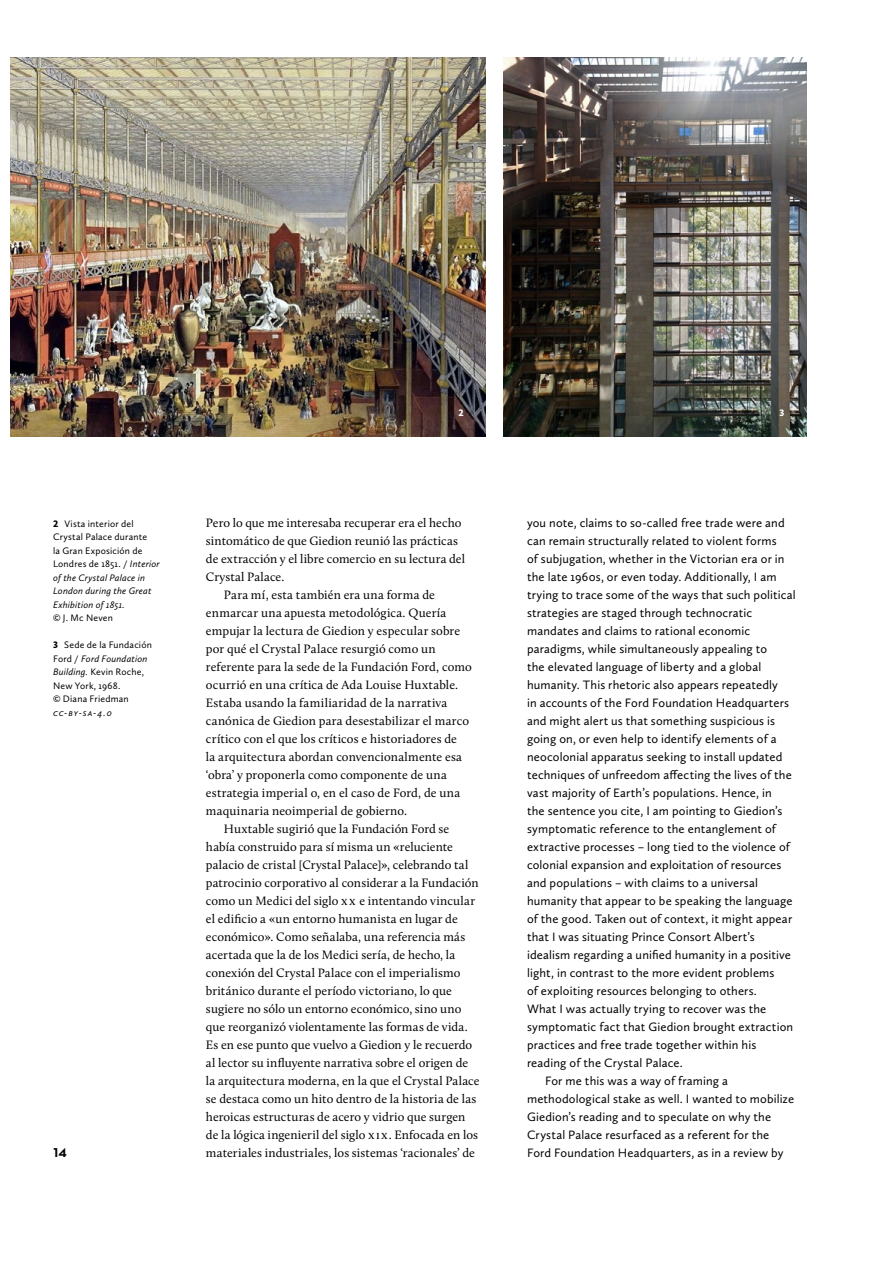
<style>
.page{position:relative;width:893px;height:1263px;background:#fff}
.page>*{position:absolute;margin:0;border:0;box-sizing:border-box;transform-origin:0 0}
.t1{font:700 13.05px "Neutraface 2 Text";color:#000}
.t2{font:12.6px "Calluna Sans";letter-spacing:.015em;color:#000}
.t3{font:12.6px "Calluna";letter-spacing:.01em;color:#000}
.t4{font:12.6px "Calluna";letter-spacing:.03em;color:#000}
.t5{font:9.75px/13.5px "Calluna Sans";letter-spacing:.02em;color:#000}
.t6{font:italic 9.75px "Calluna Sans";color:#000}
.t7{font:900 9.75px "Calluna Sans";color:#fff}
.s1{font-weight:900}
.s2{font-style:italic}
</style>
<div class="page">
<img style="left:10px;top:58px;width:475px;height:379px">
<img style="left:503px;top:58px;width:303px;height:379px">
<p class="t5" style="left:53px;top:517px;width:108px"><span class="s1">2</span> Vista interior del<br>Crystal Palace durante<br>la Gran Exposición de<br>Londres de 1851. / <span class="s2">Interior of the Crystal Palace in<br>London during the Great<br>Exhibition of 1851.</span></p>
<p class="t5" style="left:53px;top:611px;width:61px">© J. Mc Neven</p>
<p class="t5" style="left:53px;top:638px;width:100px"><span class="s1">3</span> Sede de la Fundación<br>Ford / <span class="s2">Ford Foundation<br>Building.</span> Kevin Roche,<br>New York, 1968.<br>© Diana Friedman</p>
<p class="t6" style="left:53px;top:707px;width:60px">CC-BY-SA-4.0</p>
<p class="t1" style="left:54px;top:1144px;width:15px">14</p>
<p class="t7" style="left:458px;top:406px;width:7px">2</p>
<p class="t3" style="left:206px;top:515px;width:257px">Pero lo que me interesaba recuperar era el hecho</p>
<p class="t3" style="left:206px;top:533px;width:253px">sintomático de que Giedion reunió las prácticas</p>
<p class="t3" style="left:206px;top:551px;width:260px">de extracción y el libre comercio en su lectura del</p>
<p class="t3" style="left:206px;top:569px;width:80px">Crystal Palace.</p>
<p class="t3" style="left:224px;top:587px;width:212px">Para mí, esta también era una forma de</p>
<p class="t3" style="left:206px;top:605px;width:242px">enmarcar una apuesta metodológica. Quería</p>
<p class="t3" style="left:206px;top:623px;width:256px">empujar la lectura de Giedion y especular sobre</p>
<p class="t3" style="left:206px;top:641px;width:231px">por qué el Crystal Palace resurgió como un</p>
<p class="t3" style="left:206px;top:659px;width:267px">referente para la sede de la Fundación Ford, como</p>
<p class="t4" style="left:206px;top:677px;width:254px">ocurrió en una crítica de Ada Louise Huxtable.</p>
<p class="t3" style="left:206px;top:695px;width:243px">Estaba usando la familiaridad de la narrativa</p>
<p class="t3" style="left:206px;top:713px;width:264px">canónica de Giedion para desestabilizar el marco</p>
<p class="t3" style="left:206px;top:731px;width:252px">crítico con el que los críticos e historiadores de</p>
<p class="t3" style="left:206px;top:749px;width:257px">la arquitectura abordan convencionalmente esa</p>
<p class="t3" style="left:206px;top:767px;width:242px">‘obra’ y proponerla como componente de una</p>
<p class="t3" style="left:206px;top:785px;width:256px">estrategia imperial o, en el caso de Ford, de una</p>
<p class="t3" style="left:206px;top:803px;width:203px">maquinaria neoimperial de gobierno.</p>
<p class="t3" style="left:224px;top:821px;width:227px">Huxtable sugirió que la Fundación Ford se</p>
<p class="t3" style="left:206px;top:839px;width:248px">había construido para sí misma un «reluciente</p>
<p class="t3" style="left:206px;top:857px;width:264px">palacio de cristal [Crystal Palace]», celebrando tal</p>
<p class="t3" style="left:206px;top:875px;width:274px">patrocinio corporativo al considerar a la Fundación</p>
<p class="t3" style="left:206px;top:893px;width:270px">como un Medici del siglo XX e intentando vincular</p>
<p class="t3" style="left:206px;top:911px;width:253px">el edificio a «un entorno humanista en lugar de</p>
<p class="t3" style="left:206px;top:929px;width:261px">económico». Como señalaba, una referencia más</p>
<p class="t3" style="left:206px;top:947px;width:251px">acertada que la de los Medici sería, de hecho, la</p>
<p class="t3" style="left:206px;top:965px;width:256px">conexión del Crystal Palace con el imperialismo</p>
<p class="t3" style="left:206px;top:983px;width:247px">británico durante el período victoriano, lo que</p>
<p class="t3" style="left:206px;top:1001px;width:257px">sugiere no sólo un entorno económico, sino uno</p>
<p class="t3" style="left:206px;top:1019px;width:263px">que reorganizó violentamente las formas de vida.</p>
<p class="t3" style="left:206px;top:1037px;width:268px">Es en ese punto que vuelvo a Giedion y le recuerdo</p>
<p class="t3" style="left:206px;top:1055px;width:264px">al lector su influyente narrativa sobre el origen de</p>
<p class="t3" style="left:206px;top:1073px;width:275px">la arquitectura moderna, en la que el Crystal Palace</p>
<p class="t3" style="left:206px;top:1091px;width:272px">se destaca como un hito dentro de la historia de las</p>
<p class="t3" style="left:206px;top:1109px;width:261px">heroicas estructuras de acero y vidrio que surgen</p>
<p class="t3" style="left:206px;top:1127px;width:274px">de la lógica ingenieril del siglo XI X. Enfocada en los</p>
<p class="t3" style="left:206px;top:1145px;width:270px">materiales industriales, los sistemas ‘racionales’ de</p>
<p class="t7" style="left:779px;top:406px;width:6px">3</p>
<p class="t2" style="left:527px;top:515px;width:259px">you note, claims to so-called free trade were and</p>
<p class="t2" style="left:527px;top:533px;width:251px">can remain structurally related to violent forms</p>
<p class="t2" style="left:527px;top:551px;width:259px">of subjugation, whether in the Victorian era or in</p>
<p class="t2" style="left:527px;top:569px;width:251px">the late 1960s, or even today. Additionally, I am</p>
<p class="t2" style="left:527px;top:587px;width:270px">trying to trace some of the ways that such political</p>
<p class="t2" style="left:527px;top:605px;width:227px">strategies are staged through technocratic</p>
<p class="t2" style="left:527px;top:623px;width:225px">mandates and claims to rational economic</p>
<p class="t2" style="left:527px;top:641px;width:242px">paradigms, while simultaneously appealing to</p>
<p class="t2" style="left:527px;top:659px;width:236px">the elevated language of liberty and a global</p>
<p class="t2" style="left:527px;top:677px;width:252px">humanity. This rhetoric also appears repeatedly</p>
<p class="t2" style="left:527px;top:695px;width:263px">in accounts of the Ford Foundation Headquarters</p>
<p class="t2" style="left:527px;top:713px;width:249px">and might alert us that something suspicious is</p>
<p class="t2" style="left:527px;top:731px;width:251px">going on, or even help to identify elements of a</p>
<p class="t2" style="left:527px;top:749px;width:257px">neocolonial apparatus seeking to install updated</p>
<p class="t2" style="left:527px;top:767px;width:266px">techniques of unfreedom affecting the lives of the</p>
<p class="t2" style="left:527px;top:785px;width:246px">vast majority of Earth’s populations. Hence, in</p>
<p class="t2" style="left:527px;top:803px;width:257px">the sentence you cite, I am pointing to Giedion’s</p>
<p class="t2" style="left:527px;top:821px;width:250px">symptomatic reference to the entanglement of</p>
<p class="t2" style="left:527px;top:839px;width:264px">extractive processes – long tied to the violence of</p>
<p class="t2" style="left:527px;top:857px;width:256px">colonial expansion and exploitation of resources</p>
<p class="t2" style="left:527px;top:875px;width:232px">and populations – with claims to a universal</p>
<p class="t2" style="left:527px;top:893px;width:267px">humanity that appear to be speaking the language</p>
<p class="t2" style="left:527px;top:911px;width:267px">of the good. Taken out of context, it might appear</p>
<p class="t2" style="left:527px;top:929px;width:229px">that I was situating Prince Consort Albert’s</p>
<p class="t2" style="left:527px;top:947px;width:265px">idealism regarding a unified humanity in a positive</p>
<p class="t2" style="left:527px;top:965px;width:249px">light, in contrast to the more evident problems</p>
<p class="t2" style="left:527px;top:983px;width:231px">of exploiting resources belonging to others.</p>
<p class="t2" style="left:527px;top:1001px;width:241px">What I was actually trying to recover was the</p>
<p class="t2" style="left:527px;top:1019px;width:268px">symptomatic fact that Giedion brought extraction</p>
<p class="t2" style="left:527px;top:1037px;width:231px">practices and free trade together within his</p>
<p class="t2" style="left:527px;top:1055px;width:157px">reading of the Crystal Palace.</p>
<p class="t2" style="left:545px;top:1073px;width:185px">For me this was a way of framing a</p>
<p class="t2" style="left:527px;top:1091px;width:269px">methodological stake as well. I wanted to mobilize</p>
<p class="t2" style="left:527px;top:1109px;width:246px">Giedion’s reading and to speculate on why the</p>
<p class="t2" style="left:527px;top:1127px;width:244px">Crystal Palace resurfaced as a referent for the</p>
<p class="t2" style="left:527px;top:1145px;width:258px">Ford Foundation Headquarters, as in a review by</p>
</div>
